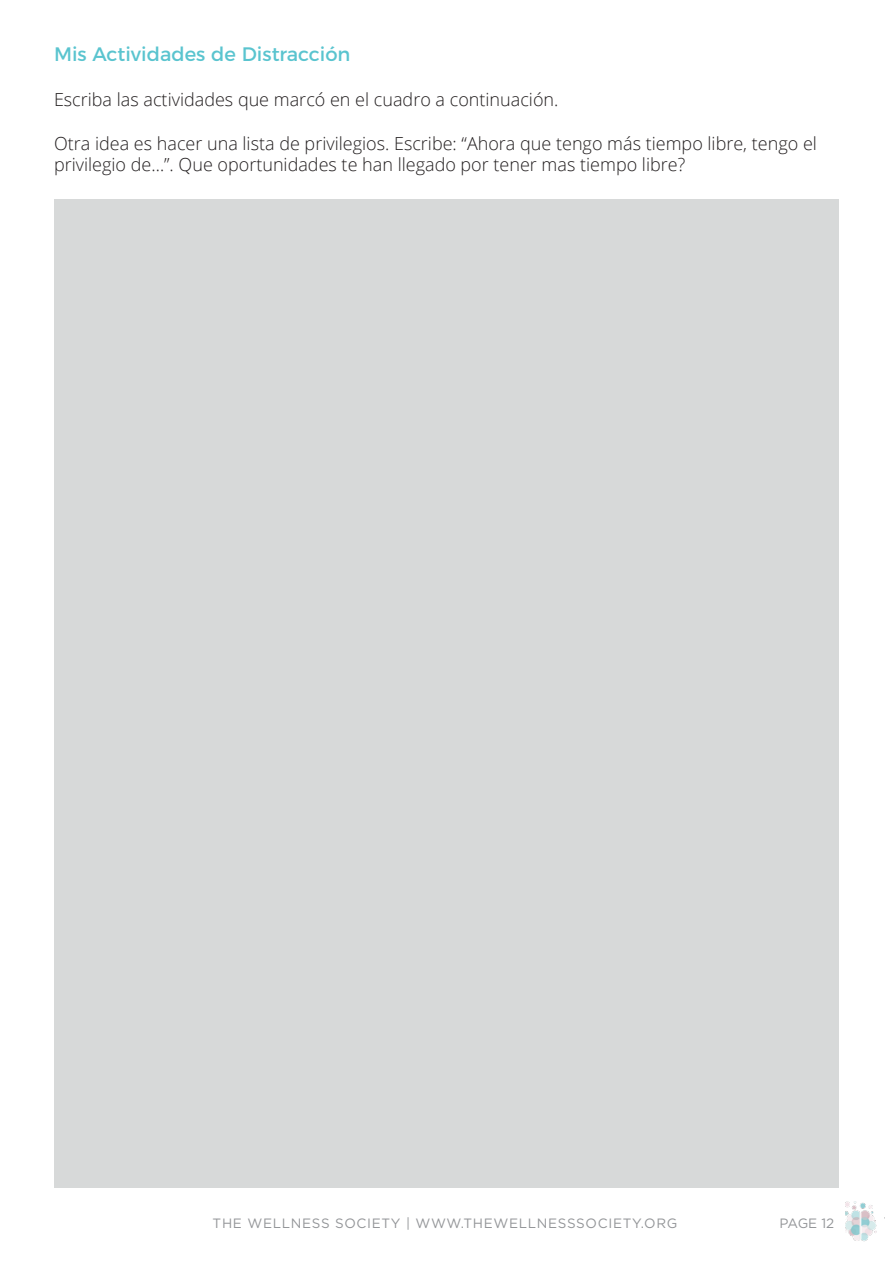
<style>
.page{position:relative;width:893px;height:1263px;background:#fff}
.page>*{position:absolute;margin:0;border:0;box-sizing:border-box;transform-origin:0 0}
.t1{font:19.5px "Montserrat";color:#5ac4cf}
.t2{font:300 18px/21.6px "Open Sans";color:#231f20}
.t3{font:13.5px "Gotham";letter-spacing:.05em;color:#939598}
</style>
<div class="page">
<img style="left:845px;top:1201px;width:32px;height:41px">
<div style="left:54px;top:199px;width:785px;height:988px;background:#d7d9d9"></div>
<p class="t1" style="left:54px;top:39px;width:298px">Mis Actividades de Distracción</p>
<p class="t2" style="left:54px;top:89px;width:506px">Escriba las actividades que marcó en el cuadro a continuación.</p>
<p class="t2" style="left:54px;top:132px;width:764px">Otra idea es hacer una lista de privilegios. Escribe: “Ahora que tengo más tiempo libre, tengo el privilegio de…”. Que oportunidades te han llegado por tener mas tiempo libre?</p>
<p class="t3" style="left:213px;top:1214px;width:466px">THE WELLNESS SOCIETY | WWW.THEWELLNESSSOCIETY.ORG</p>
<p class="t3" style="left:779px;top:1214px;width:56px">PAGE 12</p>
</div>
